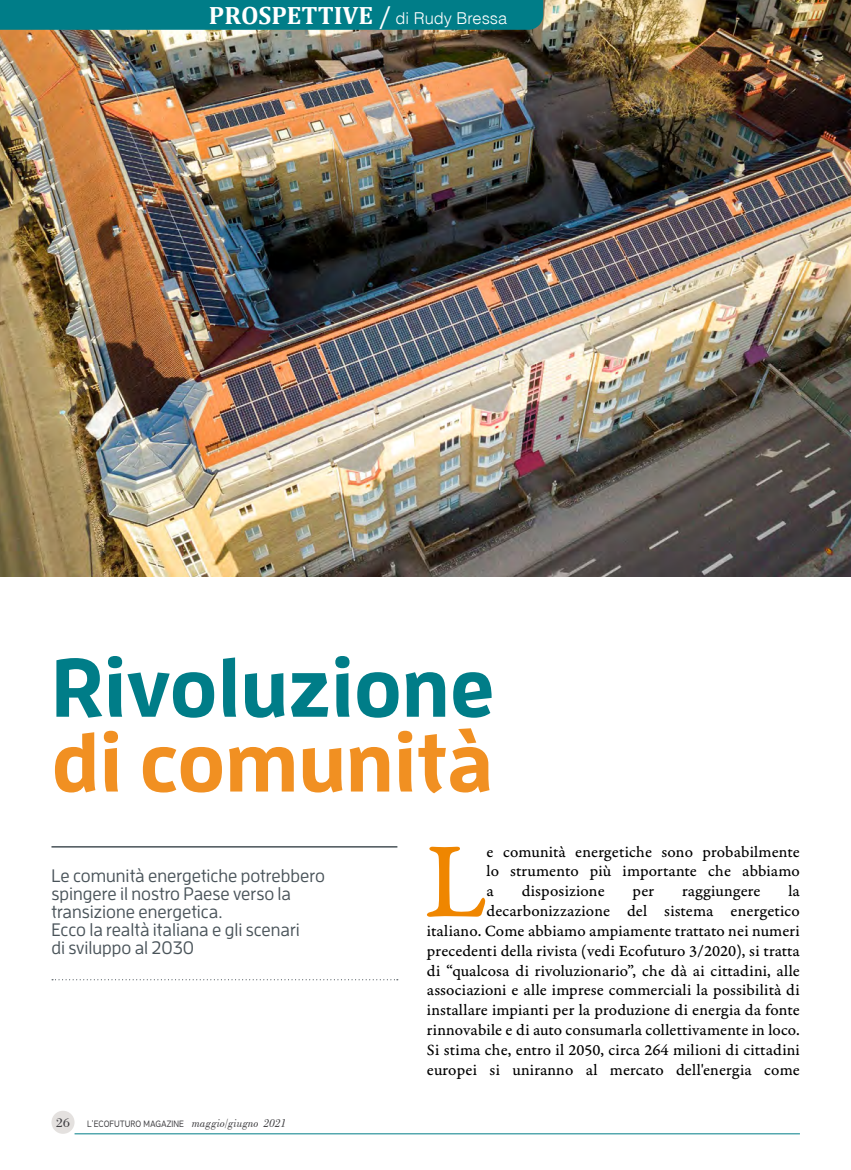
<style>
.page{position:relative;width:851px;height:1170px;background:#fff}
.page>*{position:absolute;margin:0;border:0;box-sizing:border-box;transform-origin:0 0}
.t1{font:112.8px "Garamond Premr Pro Capt";color:#ef8600}
.Titolo_articolo{font:700 82.5px "Enzo OT";color:#007d88}
.Titolo_articolo-2{font:700 82.5px "Enzo OT";color:#f19022}
.Sommario_DX{font:500 18px/18px "Enzo OT";color:#495359}
.t2{font:16.5px/19.8px "Garamond Premr Pro Capt";letter-spacing:.005em;color:#000;text-align:justify}
.Titolo_Rubrica_Bianc{font:16.35px "Switzerland Light Plain";color:#fff}
.t3{font:13.5px "Bodoni BT";color:#3e3d40}
.t4{font:8.7px "Fabrica";color:#3e3d40;scale:.92 1}
.s1{font-family:"Cambria";font-weight:700;font-size:25.2px}
.s2{font-family:"Cambria";font-size:25.2px}
.s3{font-family:"Bodoni BT";font-style:italic;font-size:12.3px}
</style>
<div class="page">
<div style="left:51px;top:1110px;width:24px;height:23px;background:#e4e1df;border-radius:50%"></div>
<hr style="left:75px;top:1133px;width:724px;height:1px;background:#007d88">
<img style="left:0;top:0;width:850px;height:576px">
<div style="left:0;top:0;width:543px;height:30px;background:#007d88"></div>
<hr style="left:51px;top:846px;width:346px;height:1px;background:#495359">
<svg style="left:52px;top:979px;width:346px;height:1px"></svg>
<p class="Titolo_Rubrica_Bianc" style="left:209px;top:8px;width:300px"><span class="s1">PROSPETTIVE</span> <span class="s2">/</span> di Rudy Bressa</p>
<p class="Titolo_articolo" style="left:51px;top:635px;width:444px">Rivoluzione</p>
<p class="Titolo_articolo-2" style="left:51px;top:710px;width:443px">di comunità</p>
<p class="Sommario_DX" style="left:51px;top:866px;width:275px">Le comunità energetiche potrebbero spingere il nostro Paese verso la transizione energetica.<br>Ecco la realtà italiana e gli scenari<br>di sviluppo al 2030</p>
<p class="t3" style="left:56px;top:1114px;width:15px">26</p>
<p class="t4" style="left:87px;top:1118px;width:218px">L'ECOFUTURO MAGAZINE <span class="s3">maggio/giugno 2021</span></p>
<p class="t1" style="left:424px;top:812px;width:64px">L</p>
<p class="t2" style="left:486px;top:841px;width:315px">e comunità energetiche sono probabilmente lo strumento più importante che abbiamo a</p>
<p class="t2" style="left:427px;top:881px;width:374px;text-align:right">la<br>decarbonizzazione del sistema energetico<br>italiano. Come abbiamo ampiamente trattato nei numeri precedenti della rivista (vedi Ecofuturo 3/2020), si tratta di “qualcosa di rivoluzionario”, che dà ai cittadini, alle associazioni e alle imprese commerciali la possibilità di installare impianti per la produzione di energia da fonte rinnovabile e di auto consumarla collettivamente in loco.<br>Si stima che, entro il 2050, circa 264 milioni di cittadini europei si uniranno al mercato dell'energia come</p>
<p class="t2" style="left:521px;top:881px;width:85px">disposizione</p>
<p class="t2" style="left:632px;top:881px;width:23px">per</p>
<p class="t2" style="left:682px;top:881px;width:80px">raggiungere</p>
</div>
